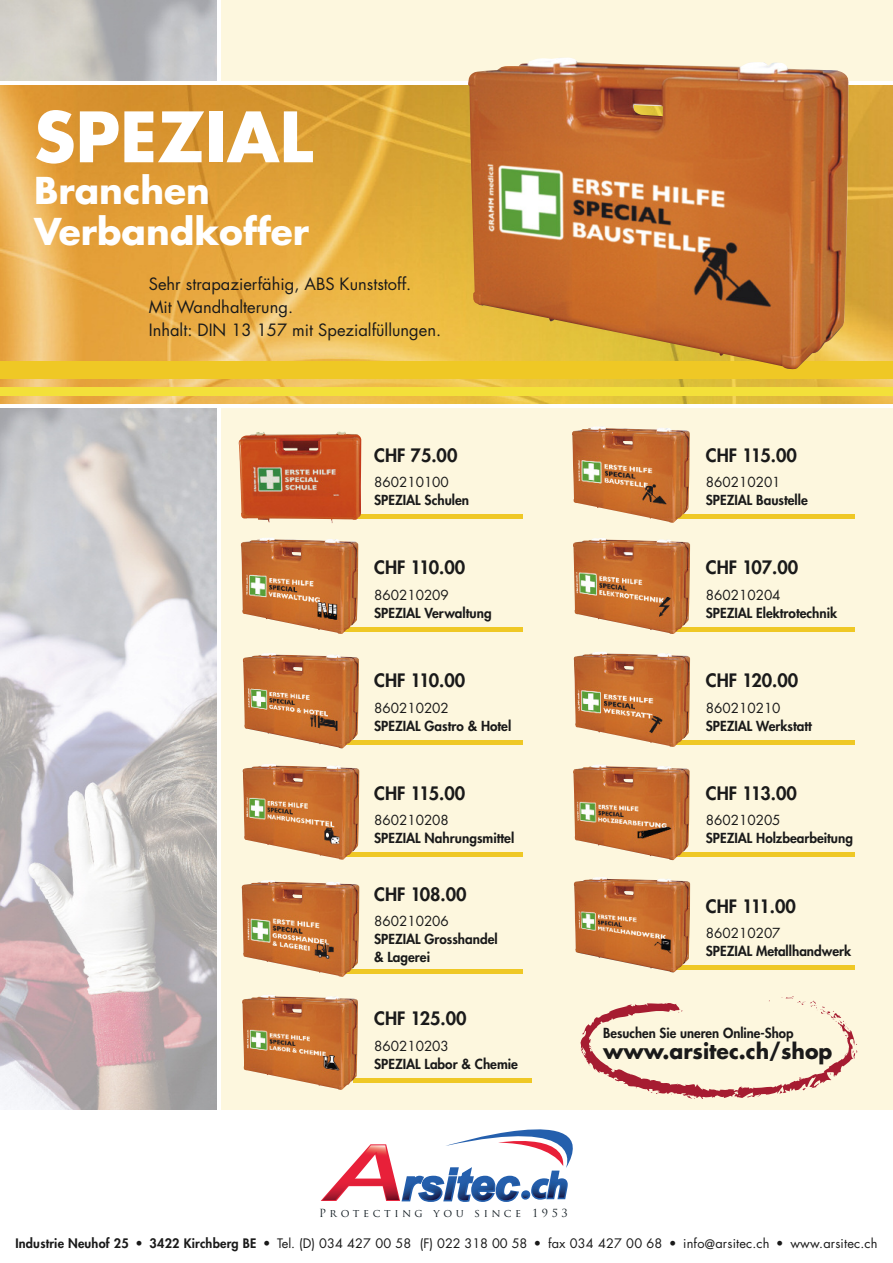
<style>
.page{position:relative;width:893px;height:1263px;background:#fff}
.page>*{position:absolute;margin:0;border:0;box-sizing:border-box;transform-origin:0 0}
.t1{font:700 67.5px "Futura";color:#fff}
.t2{font:700 36px/40.5px "Futura";color:#fff}
.t3{font:700 21px "Futura";color:#1a1a1a}
.t4{font:800 18px "Futura";color:#1a1a1a}
.t5{font:16.5px/23px "Futura";color:#1a1a1a}
.t6{font:800 13.5px/18px "Futura";color:#1a1a1a}
.t7{font:13.5px "Futura";color:#1a1a1a}
.t8{font:12.75px "Futura";letter-spacing:.015em;color:#1a1a1a}
.t9{font:10.95px "Trajan Pro Regular+FAZLFG";letter-spacing:.325em;color:#131d23}
.s1{font-weight:800}
</style>
<div class="page">
<div style="left:221px;top:0;width:672px;height:81px;background:#fdf7de"></div>
<img style="left:0;top:85px;width:893px;height:319px">
<div style="left:221px;top:408px;width:672px;height:702px;background:#fdf7de"></div>
<div style="left:344px;top:514px;width:179px;height:5px;background:#efc825"></div>
<hr style="left:676px;top:627px;width:179px;height:4px;background:#efc825">
<div style="left:676px;top:514px;width:179px;height:5px;background:#efc825"></div>
<hr style="left:676px;top:740px;width:179px;height:4px;background:#efc825">
<hr style="left:676px;top:853px;width:179px;height:4px;background:#efc825">
<hr style="left:676px;top:965px;width:179px;height:4px;background:#efc825">
<hr style="left:344px;top:627px;width:179px;height:4px;background:#efc825">
<hr style="left:344px;top:740px;width:179px;height:4px;background:#efc825">
<hr style="left:344px;top:853px;width:179px;height:4px;background:#efc825">
<div style="left:344px;top:969px;width:179px;height:5px;background:#efc825"></div>
<hr style="left:353px;top:1078px;width:178px;height:4px;background:#efc825">
<img style="left:239px;top:432px;width:122px;height:91px">
<img style="left:243px;top:653px;width:116px;height:95px">
<img style="left:242px;top:764px;width:117px;height:96px">
<img style="left:0;top:408px;width:217px;height:702px">
<img style="left:241px;top:880px;width:118px;height:97px">
<img style="left:574px;top:877px;width:116px;height:96px">
<img style="left:573px;top:765px;width:117px;height:95px">
<img style="left:573px;top:538px;width:117px;height:96px">
<img style="left:574px;top:652px;width:116px;height:95px">
<img style="left:572px;top:426px;width:118px;height:97px">
<img style="left:242px;top:995px;width:116px;height:95px">
<svg style="left:321px;top:1129px;width:252px;height:73px"></svg>
<div style="left:0;top:361px;width:893px;height:17px;background:#efc825"></div>
<div style="left:0;top:387px;width:893px;height:8px;background:#f3e03a"></div>
<img style="left:241px;top:538px;width:117px;height:96px">
<img style="left:468px;top:58px;width:382px;height:311px">
<svg style="left:581px;top:996px;width:276px;height:103px"></svg>
<h1 class="t1" style="left:34px;top:106px;width:280px">SPEZIAL</h1>
<h2 class="t2" style="left:34px;top:174px;width:277px">Branchen<br>Verbandkoffer</h2>
<p class="t5" style="left:149px;top:274px;width:294px">Sehr strapazierfähig, ABS Kunststoff.<br>Mit Wandhalterung.<br>Inhalt: DIN 13 157 mit Spezialfüllungen.</p>
<h3 class="t4" style="left:374px;top:446px;width:85px">CHF 75.00</h3>
<p class="t7" style="left:374px;top:476px;width:76px">860210100</p>
<p class="t6" style="left:374px;top:492px;width:96px">SPEZIAL Schulen</p>
<h3 class="t4" style="left:374px;top:559px;width:92px">CHF 110.00</h3>
<p class="t7" style="left:374px;top:589px;width:76px">860210209</p>
<p class="t6" style="left:374px;top:605px;width:119px">SPEZIAL Verwaltung</p>
<h3 class="t4" style="left:374px;top:672px;width:92px">CHF 110.00</h3>
<p class="t7" style="left:374px;top:702px;width:76px">860210202</p>
<p class="t6" style="left:374px;top:718px;width:139px">SPEZIAL Gastro &amp; Hotel</p>
<h3 class="t4" style="left:374px;top:784px;width:92px">CHF 115.00</h3>
<p class="t7" style="left:374px;top:814px;width:76px">860210208</p>
<p class="t6" style="left:374px;top:830px;width:142px">SPEZIAL Nahrungsmittel</p>
<h3 class="t4" style="left:374px;top:885px;width:94px">CHF 108.00</h3>
<p class="t7" style="left:374px;top:915px;width:76px">860210206</p>
<p class="t6" style="left:374px;top:931px;width:125px">SPEZIAL Grosshandel &amp; Lagerei</p>
<h3 class="t4" style="left:374px;top:1010px;width:94px">CHF 125.00</h3>
<p class="t7" style="left:374px;top:1040px;width:76px">860210203</p>
<p class="t6" style="left:374px;top:1056px;width:145px">SPEZIAL Labor &amp; Chemie</p>
<h3 class="t4" style="left:706px;top:446px;width:92px">CHF 115.00</h3>
<p class="t7" style="left:706px;top:476px;width:76px">860210201</p>
<p class="t6" style="left:706px;top:492px;width:103px">SPEZIAL Baustelle</p>
<h3 class="t4" style="left:706px;top:559px;width:94px">CHF 107.00</h3>
<p class="t7" style="left:706px;top:589px;width:76px">860210204</p>
<p class="t6" style="left:706px;top:605px;width:133px">SPEZIAL Elektrotechnik</p>
<h3 class="t4" style="left:706px;top:672px;width:94px">CHF 120.00</h3>
<p class="t7" style="left:706px;top:702px;width:76px">860210210</p>
<p class="t6" style="left:706px;top:718px;width:107px">SPEZIAL Werkstatt</p>
<h3 class="t4" style="left:706px;top:784px;width:92px">CHF 113.00</h3>
<p class="t7" style="left:706px;top:814px;width:76px">860210205</p>
<p class="t6" style="left:706px;top:830px;width:149px">SPEZIAL Holzbearbeitung</p>
<h3 class="t4" style="left:706px;top:897px;width:92px">CHF 111.00</h3>
<p class="t7" style="left:706px;top:927px;width:76px">860210207</p>
<p class="t6" style="left:706px;top:943px;width:147px">SPEZIAL Metallhandwerk</p>
<p class="t6" style="left:603px;top:1025px;width:192px">Besuchen Sie uneren Online-Shop</p>
<h3 class="t3" style="left:603px;top:1041px;width:231px">www.arsitec.ch/shop</h3>
<p class="t9" style="left:319px;top:1207px;width:250px">Protecting you since 1953</p>
<p class="t8" style="left:15px;top:1238px;width:864px"><span class="s1">Industrie Neuhof 25 • 3422 Kirchberg BE •</span> Tel. (D) 034 427 00 58 (F) 022 318 00 58 <span class="s1">•</span> fax 034 427 00 68 <span class="s1">•</span> info@arsitec.ch <span class="s1">•</span> www.arsitec.ch</p>
</div>
